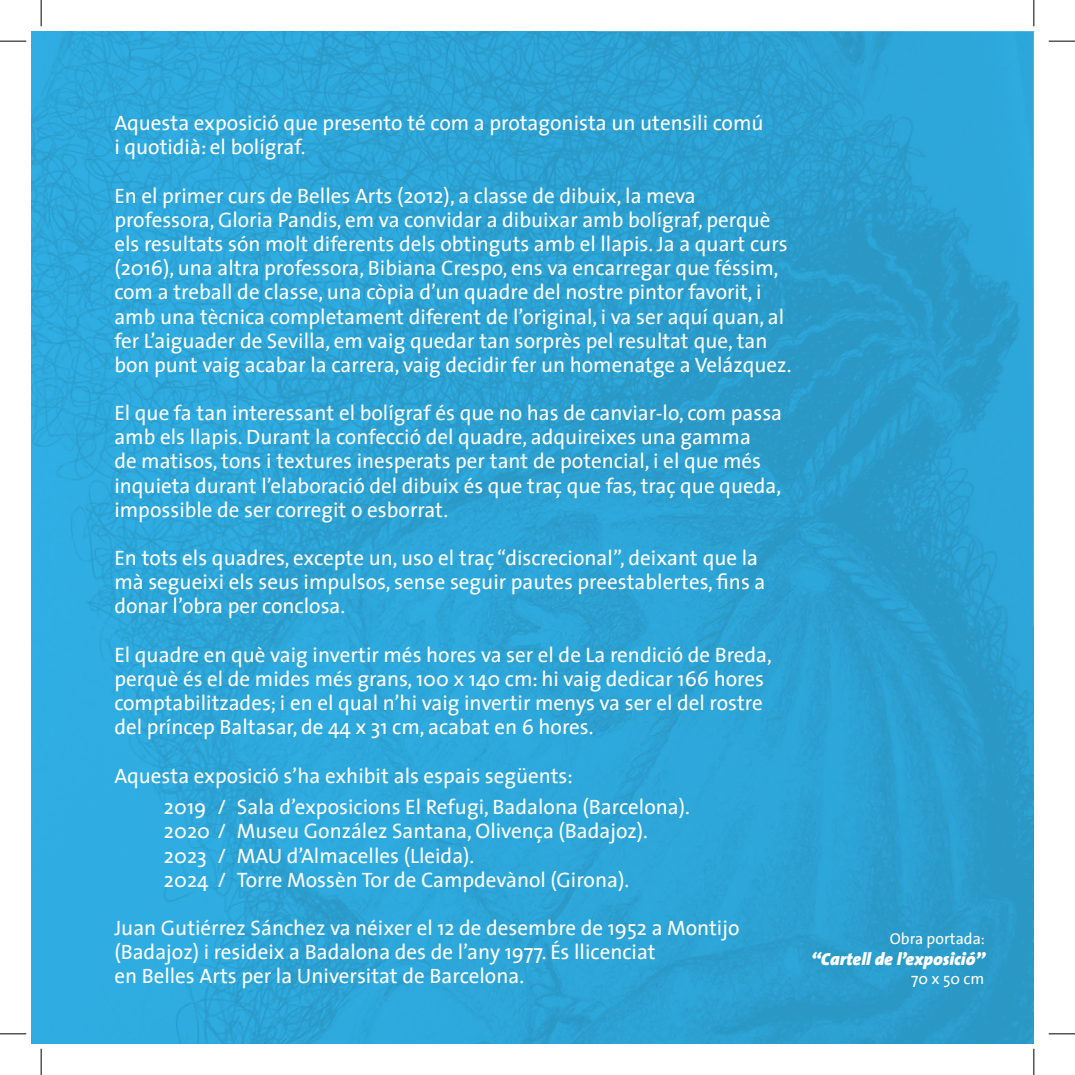
<style>
.page{position:relative;width:1075px;height:1075px;background:#fff}
.page>*{position:absolute;margin:0;border:0;box-sizing:border-box;transform-origin:0 0}
.t1{font:21px/24.2px "The Sans";color:#fff}
.t2{font:italic 900 17.5px "The Sans";color:#fff}
.t3{font:15.75px "The Sans";color:#fff}
</style>
<div class="page">
<img style="left:92px;top:1043px;width:879px;height:1px">
<img style="left:31px;top:31px;width:563px;height:475px">
<img style="left:594px;top:31px;width:439px;height:1012px">
<img style="left:31px;top:506px;width:564px;height:477px">
<img style="left:31px;top:983px;width:564px;height:60px">
<svg style="left:0;top:41px;width:26px;height:1px"></svg>
<svg style="left:1048px;top:41px;width:26px;height:1px"></svg>
<svg style="left:0;top:1033px;width:26px;height:1px"></svg>
<svg style="left:1048px;top:1033px;width:26px;height:1px"></svg>
<svg style="left:41px;top:0;width:1px;height:26px"></svg>
<svg style="left:41px;top:1048px;width:1px;height:26px"></svg>
<svg style="left:1033px;top:0;width:1px;height:26px"></svg>
<svg style="left:1033px;top:1048px;width:1px;height:26px"></svg>
<p class="t1" style="left:114px;top:111px;width:650px">Aquesta exposició que presento té com a protagonista un utensili comú i quotidià: el bolígraf.</p>
<p class="t1" style="left:114px;top:184px;width:678px">En el primer curs de Belles Arts (2012), a classe de dibuix, la meva professora, Gloria Pandis, em va convidar a dibuixar amb bolígraf, perquè els resultats són molt diferents dels obtinguts amb el llapis. Ja a quart curs (2016), una altra professora, Bibiana Crespo, ens va encarregar que féssim, com a treball de classe, una còpia d’un quadre del nostre pintor favorit, i amb una tècnica completament diferent de l’original, i va ser aquí quan, al fer L’aiguader de Sevilla, em vaig quedar tan sorprès pel resultat que, tan bon punt vaig acabar la carrera, vaig decidir fer un homenatge a Velázquez.</p>
<p class="t1" style="left:114px;top:401px;width:669px">El que fa tan interessant el bolígraf és que no has de canviar-lo, com passa amb els llapis. Durant la confecció del quadre, adquireixes una gamma<br>de matisos, tons i textures inesperats per tant de potencial, i el que més inquieta durant l’elaboració del dibuix és que traç que fas, traç que queda, impossible de ser corregit o esborrat.</p>
<p class="t1" style="left:114px;top:546px;width:652px">En tots els quadres, excepte un, uso el traç “discrecional”, deixant que la mà segueixi els seus impulsos, sense seguir pautes preestablertes, fins a donar l’obra per conclosa.</p>
<p class="t1" style="left:114px;top:642px;width:659px">El quadre en què vaig invertir més hores va ser el de La rendició de Breda, perquè és el de mides més grans, 100 x 140 cm: hi vaig dedicar 166 hores comptabilitzades; i en el qual n’hi vaig invertir menys va ser el del rostre del príncep Baltasar, de 44 x 31 cm, acabat en 6 hores.</p>
<p class="t1" style="left:164px;top:760px;width:527px;line-height:31.5px;text-indent:-50px">Aquesta exposició s’ha exhibit als espais següents:<br>2019 / Sala d’exposicions El Refugi, Badalona (Barcelona).</p>
<p class="t1" style="left:164px;top:819px;width:485px">2020 / Museu González Santana, Olivença (Badajoz).<br>2023 / MAU d’Almacelles (Lleida).<br>2024 / Torre Mossèn Tor de Campdevànol (Girona).</p>
<p class="t1" style="left:114px;top:916px;width:626px">Juan Gutiérrez Sánchez va néixer el 12 de desembre de 1952 a Montijo (Badajoz) i resideix a Badalona des de l’any 1977. És llicenciat<br>en Belles Arts per la Universitat de Barcelona.</p>
<p class="t3" style="left:889px;top:928px;width:97px">Obra portada:</p>
<p class="t2" style="left:811px;top:947px;width:175px">“Cartell de l’exposició”</p>
<p class="t3" style="left:911px;top:968px;width:74px">70 x 50 cm</p>
</div>
